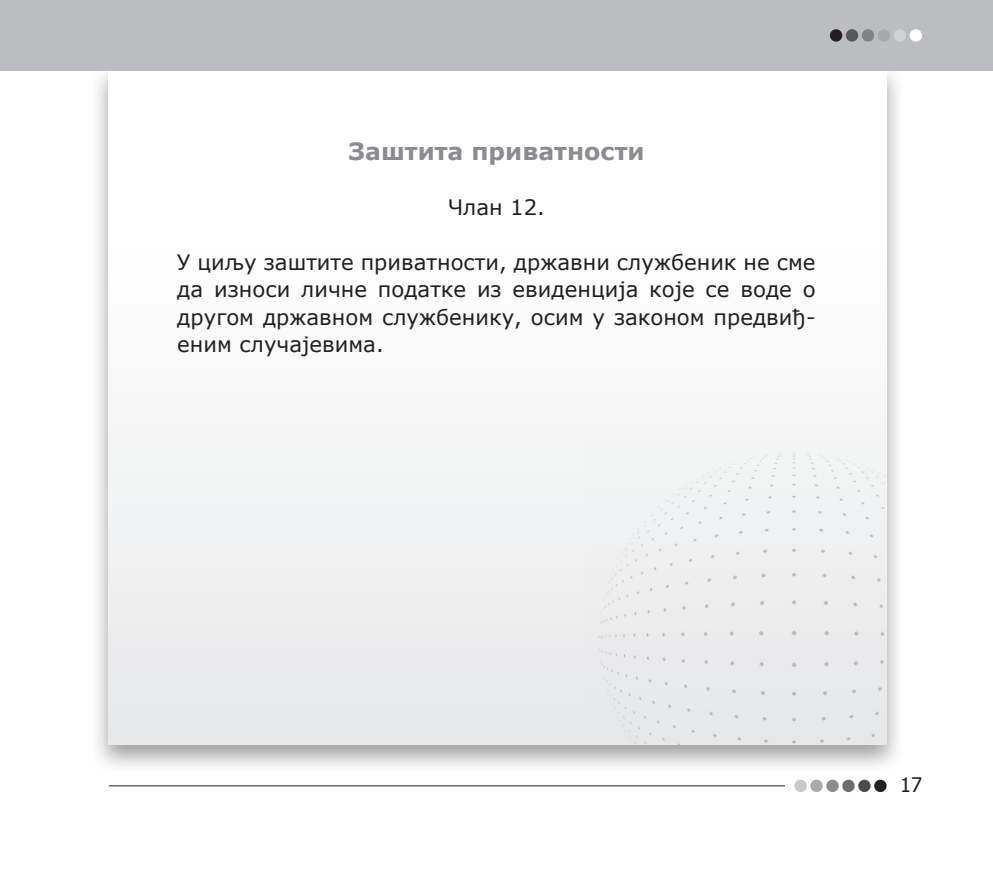
<style>
.page{position:relative;width:993px;height:886px;background:#fff}
.page>*{position:absolute;margin:0;border:0;box-sizing:border-box;transform-origin:0 0}
.Podnaslov{font:700 23.75px "Verdana Cyr";color:#8a8c8f}
.Tekst{font:21.25px/27.5px "Verdana Cyr";color:#231f20;text-align:justify}
.t1{font:20px "Tahoma";color:#231f20}
</style>
<div class="page">
<div style="left:89px;top:60px;width:846px;height:734px;background:#231f20;opacity:.45"></div>
<div style="left:109px;top:69px;width:777px;height:675px;background:linear-gradient(to bottom,#fff,#e8e9ea)"></div>
<div style="left:0;top:0;width:992px;height:71px;background:#bcbdc0"></div>
<div style="left:909px;top:29px;width:12px;height:13px;background:#fff;border-radius:50%"></div>
<div style="left:893px;top:29px;width:12px;height:13px;background:#d1d2d4;border-radius:50%"></div>
<div style="left:877px;top:29px;width:12px;height:13px;background:#a8a9ad;border-radius:50%"></div>
<div style="left:861px;top:29px;width:12px;height:13px;background:#808285;border-radius:50%"></div>
<div style="left:845px;top:29px;width:12px;height:13px;background:#57585a;border-radius:50%"></div>
<div style="left:829px;top:29px;width:13px;height:13px;background:#231f20;border-radius:50%"></div>
<div style="left:794px;top:780px;width:12px;height:12px;background:#c7c8ca;border-radius:50%"></div>
<div style="left:810px;top:780px;width:12px;height:12px;background:#a8a9ad;border-radius:50%"></div>
<div style="left:826px;top:780px;width:12px;height:12px;background:#8a8c8f;border-radius:50%"></div>
<div style="left:842px;top:780px;width:12px;height:12px;background:#6c6d70;border-radius:50%"></div>
<div style="left:857px;top:780px;width:13px;height:12px;background:#4b4c4d;border-radius:50%"></div>
<div style="left:873px;top:780px;width:13px;height:12px;background:#231f20;border-radius:50%"></div>
<hr style="left:109px;top:785px;width:675px;height:1px;background:#231f20">
<div style="left:573px;top:431px;width:313px;height:313px;background:#f4f4f5"></div>
<img style="left:586px;top:453px;width:300px;height:291px">
<p class="Podnaslov" style="left:348px;top:136px;width:297px">Заштита приватности</p>
<p class="Tekst" style="left:448px;top:193px;width:98px">Члан 12.</p>
<p class="Tekst" style="left:177px;top:248px;width:639px">У циљу заштите приватности, државни службеник не сме да износи личне податке из евиденција које се воде о другом државном службенику, осим у законом предвиђ&shy;еним случајевима.</p>
<p class="t1" style="left:900px;top:771px;width:23px">17</p>
</div>
